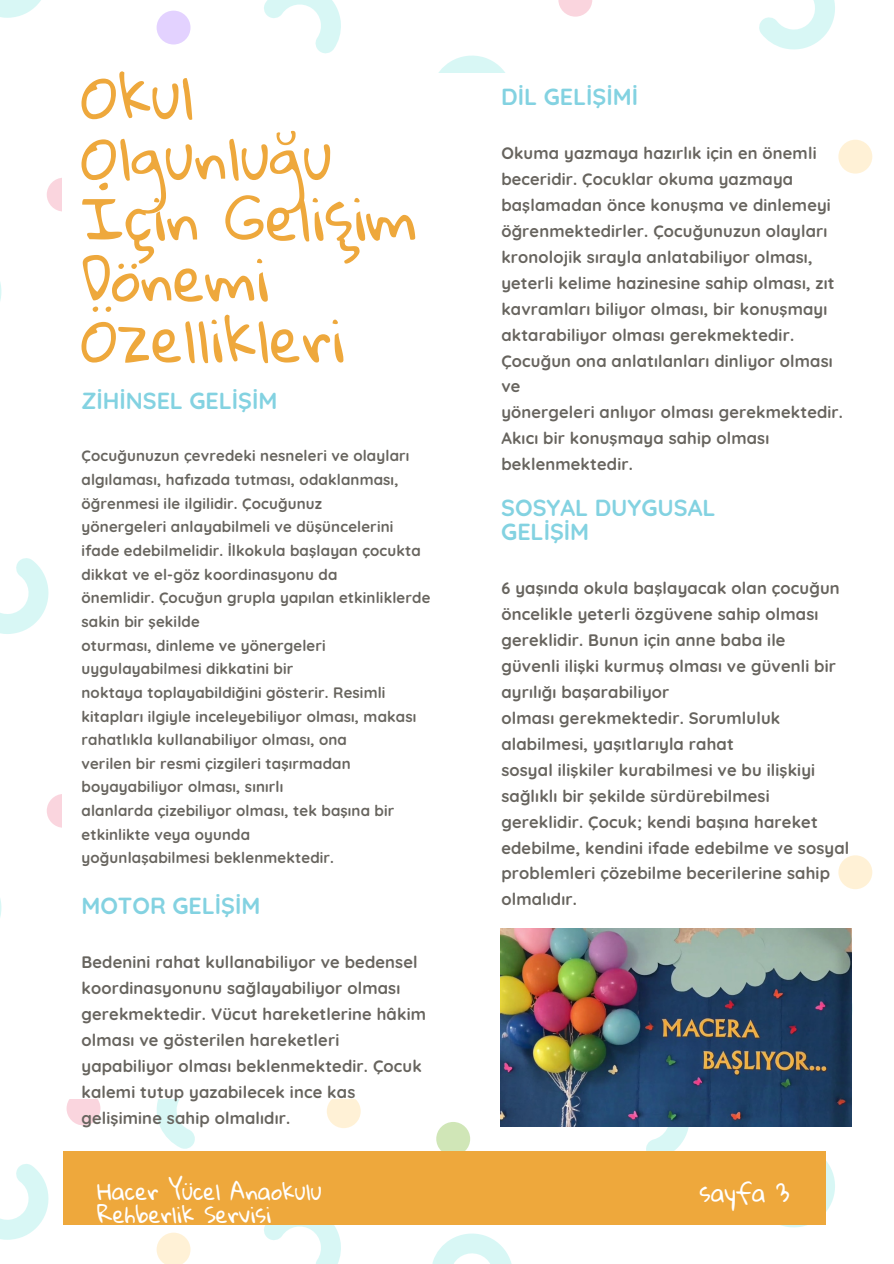
<style>
.page{position:relative;width:894px;height:1264px;background:#fff}
.page>*{position:absolute;margin:0;border:0;box-sizing:border-box;transform-origin:0 0}
.t1{font:58.5px/60.8px "Gloria Hallelujah";color:#eea83c}
.t2{font:700 23.25px/23.7px "Quicksand";color:#83d2e1}
.t3{font:23.25px "Gloria Hallelujah";color:#fff}
.t4{font:22.05px "Gloria Hallelujah";color:#fff}
.t5{font:700 16.5px/26px "Quicksand";letter-spacing:.01em;color:#67645e}
.t6{font:700 15px/23.7px "Quicksand";letter-spacing:.01em;color:#67645e}
</style>
<div class="page">
<svg style="left:47px;top:794px;width:34px;height:33px"></svg>
<svg style="left:0;top:558px;width:49px;height:76px"></svg>
<svg style="left:0;top:898px;width:2px;height:19px"></svg>
<div style="left:436px;top:1121px;width:34px;height:34px;background:#d0e6b7;border-radius:50%"></div>
<div style="left:838px;top:855px;width:34px;height:34px;background:#fff1d6;border-radius:50%"></div>
<svg style="left:757px;top:1155px;width:78px;height:73px"></svg>
<svg style="left:629px;top:1126px;width:64px;height:25px"></svg>
<svg style="left:432px;top:1233px;width:79px;height:30px"></svg>
<div style="left:66px;top:1091px;width:34px;height:34px;background:#fad5de;border-radius:50%"></div>
<svg style="left:156px;top:1232px;width:34px;height:31px"></svg>
<div style="left:327px;top:1094px;width:33px;height:34px;background:#fff1d6;border-radius:50%"></div>
<svg style="left:0;top:1164px;width:49px;height:75px"></svg>
<svg style="left:262px;top:1224px;width:79px;height:39px"></svg>
<svg style="left:156px;top:1099px;width:39px;height:50px"></svg>
<svg style="left:47px;top:178px;width:34px;height:33px"></svg>
<div style="left:156px;top:11px;width:34px;height:33px;background:#e3d2ff;border-radius:50%"></div>
<svg style="left:0;top:0;width:41px;height:18px"></svg>
<svg style="left:264px;top:0;width:77px;height:54px"></svg>
<svg style="left:0;top:282px;width:2px;height:19px"></svg>
<svg style="left:558px;top:0;width:34px;height:17px"></svg>
<div style="left:838px;top:140px;width:34px;height:34px;background:#fff1d6;border-radius:50%"></div>
<svg style="left:759px;top:0;width:76px;height:50px"></svg>
<svg style="left:438px;top:55px;width:67px;height:18px"></svg>
<div style="left:778px;top:1151px;width:47px;height:73px;background:#eea83c"></div>
<div style="left:110px;top:1151px;width:668px;height:73px;background:#eea83c"></div>
<div style="left:63px;top:1151px;width:47px;height:73px;background:#eea83c"></div>
<div style="left:63px;top:141px;width:762px;height:898px;background:#fff"></div>
<div style="left:63px;top:1039px;width:762px;height:59px;background:#fff"></div>
<img style="left:500px;top:928px;width:351px;height:198px">
<p class="t1" style="left:81px;top:68px;width:336px">Okul<br>Olgunluğu<br>İçin Gelişim<br>Dönemi<br>Özellikleri</p>
<p class="t2" style="left:81px;top:388px;width:198px">ZİHİNSEL GELİŞİM</p>
<p class="t6" style="left:81px;top:444px;width:329px">Çocuğunuzun çevredeki nesneleri ve olayları algılaması, hafızada tutması, odaklanması, öğrenmesi ile ilgilidir. Çocuğunuz</p>
<p class="t6" style="left:81px;top:515px;width:341px">yönergeleri anlayabilmeli ve düşüncelerini ifade edebilmelidir. İlkokula başlayan çocukta dikkat ve el-göz koordinasyonu da</p>
<p class="t6" style="left:81px;top:585px;width:350px">önemlidir. Çocuğun grupla yapılan etkinliklerde sakin bir şekilde</p>
<p class="t6" style="left:81px;top:633px;width:244px">oturması, dinleme ve yönergeleri uygulayabilmesi dikkatini bir</p>
<p class="t6" style="left:81px;top:680px;width:336px">noktaya toplayabildiğini gösterir. Resimli kitapları ilgiyle inceleyebiliyor olması, makası rahatlıkla kullanabiliyor olması, ona</p>
<p class="t6" style="left:81px;top:751px;width:271px">verilen bir resmi çizgileri taşırmadan boyayabiliyor olması, sınırlı</p>
<p class="t6" style="left:81px;top:798px;width:314px">alanlarda çizebiliyor olması, tek başına bir etkinlikte veya oyunda</p>
<p class="t6" style="left:81px;top:846px;width:254px">yoğunlaşabilmesi beklenmektedir.</p>
<p class="t2" style="left:81px;top:893px;width:181px">MOTOR GELİŞİM</p>
<p class="t5" style="left:81px;top:949px;width:346px">Bedenini rahat kullanabiliyor ve bedensel koordinasyonunu sağlayabiliyor olması gerekmektedir. Vücut hareketlerine hâkim</p>
<p class="t5" style="left:81px;top:1026px;width:342px">olması ve gösterilen hareketleri yapabiliyor olması beklenmektedir. Çocuk kalemi tutup yazabilecek ince kas gelişimine sahip olmalıdır.</p>
<p class="t4" style="left:98px;top:1179px;width:226px">Hacer Yücel Anaokulu</p>
<p class="t4" style="left:98px;top:1202px;width:175px">Rehberlik Servisi</p>
<p class="t2" style="left:501px;top:84px;width:138px">DİL GELİŞİMİ</p>
<p class="t5" style="left:501px;top:140px;width:329px">Okuma yazmaya hazırlık için en önemli beceridir. Çocuklar okuma yazmaya başlamadan önce konuşma ve dinlemeyi</p>
<p class="t5" style="left:501px;top:218px;width:334px">öğrenmektedirler. Çocuğunuzun olayları kronolojik sırayla anlatabiliyor olması, yeterli kelime hazinesine sahip olması, zıt</p>
<p class="t5" style="left:501px;top:295px;width:333px">kavramları biliyor olması, bir konuşmayı aktarabiliyor olması gerekmektedir.<br>Çocuğun ona anlatılanları dinliyor olması ve</p>
<p class="t5" style="left:501px;top:399px;width:343px">yönergeleri anlıyor olması gerekmektedir.<br>Akıcı bir konuşmaya sahip olması beklenmektedir.</p>
<p class="t2" style="left:501px;top:495px;width:216px">SOSYAL DUYGUSAL<br>GELİŞİM</p>
<p class="t5" style="left:501px;top:575px;width:340px">6 yaşında okula başlayacak olan çocuğun öncelikle yeterli özgüvene sahip olması gereklidir. Bunun için anne baba ile</p>
<p class="t5" style="left:501px;top:653px;width:336px">güvenli ilişki kurmuş olması ve güvenli bir ayrılığı başarabiliyor</p>
<p class="t5" style="left:501px;top:704px;width:280px">olması gerekmektedir. Sorumluluk alabilmesi, yaşıtlarıyla rahat</p>
<p class="t5" style="left:501px;top:756px;width:318px">sosyal ilişkiler kurabilmesi ve bu ilişkiyi sağlıklı bir şekilde sürdürebilmesi gereklidir. Çocuk; kendi başına hareket</p>
<p class="t5" style="left:501px;top:834px;width:349px">edebilme, kendini ifade edebilme ve sosyal problemleri çözebilme becerilerine sahip olmalıdır.</p>
<p class="t3" style="left:699px;top:1179px;width:91px">sayfa 3</p>
</div>
